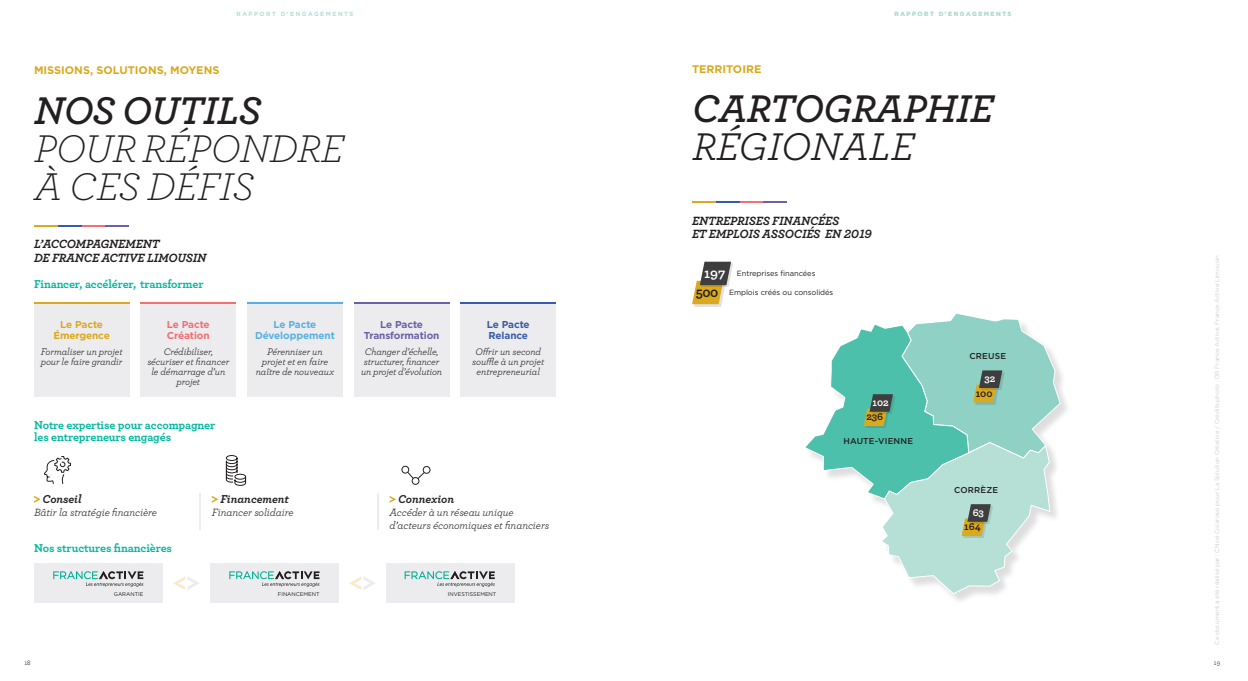
<style>
.page{position:relative;width:1248px;height:681px;background:#fff}
.page>*{position:absolute;margin:0;border:0;box-sizing:border-box;transform-origin:0 0}
.t1{font:italic 600 40.4px "Archer";letter-spacing:-.01em;color:#231f20}
.t2{font:italic 300 40.4px/38px "Archer";letter-spacing:-.01em;color:#231f20}
.t3{font:italic 40.4px "Archer";letter-spacing:-.01em;color:#231f20}
.t4{font:700 14.1px "Archer";color:#231f20}
.t5{font:italic 700 12.5px/13.5px "Archer";letter-spacing:-.01em;color:#231f20}
.t6{font:700 12px/12px "Archer";letter-spacing:-.01em;color:#00b79d}
.t7{font:italic 700 12px "Archer";letter-spacing:-.01em;color:#231f20}
.t8{font:italic 11px/13px "Archer";letter-spacing:-.01em;color:#231f20}
.t9{font:700 11px "Gotham";color:#dba91e}
.t10{font:700 10.5px "Archer";color:#231f20}
.t11{font:700 10.5px "Archer";color:#fff}
.t12{font:italic 10px/10px "Archer";letter-spacing:-.01em;color:#231f20;text-align:center}
.t13{font:700 10px/11px "Gotham";letter-spacing:-.01em;color:#6e5fa9;text-align:center}
.t14{font:700 10px/11px "Gotham";letter-spacing:-.01em;color:#57b0e2;text-align:center}
.t15{font:700 10px/11px "Gotham";letter-spacing:-.01em;color:#dba91e;text-align:center}
.t16{font:700 10px/11px "Gotham";letter-spacing:-.01em;color:#f26f72}
.t17{font:700 10px/11px "Gotham";letter-spacing:-.01em;color:#385caa}
.t18{font:500 8.5px "Gotham";letter-spacing:.025em;color:#231f20}
.t19{font:7.5px "Gotham";letter-spacing:-.005em;color:#231f20}
.t20{font:7px "Archer";color:#231f20}
.t21{font:6px "Gotham";color:#cdced0}
.t22{font:700 6px "Gotham";letter-spacing:.25em;color:#b2ded4}
.t23{font:5.4px "Gotham";color:#231f20}
.s1{font-family:"Archer";font-weight:700;font-size:14.1px;color:#fff}
</style>
<div class="page">
<div style="left:34px;top:302px;width:95px;height:94px;background:#ececee"></div>
<div style="left:34px;top:563px;width:129px;height:39px;background:#ececee"></div>
<div style="left:210px;top:563px;width:128px;height:39px;background:#ececee"></div>
<div style="left:386px;top:563px;width:128px;height:39px;background:#ececee"></div>
<div style="left:141px;top:302px;width:95px;height:94px;background:#ececee"></div>
<div style="left:247px;top:302px;width:95px;height:94px;background:#ececee"></div>
<div style="left:354px;top:302px;width:95px;height:94px;background:#ececee"></div>
<div style="left:460px;top:302px;width:96px;height:94px;background:#ececee"></div>
<hr style="left:34px;top:225px;width:24px;height:2px;background:#dba91e">
<hr style="left:58px;top:225px;width:24px;height:2px;background:#385caa">
<hr style="left:82px;top:225px;width:23px;height:2px;background:#f26f72">
<hr style="left:105px;top:225px;width:24px;height:2px;background:#6e5fa9">
<hr style="left:34px;top:302px;width:95px;height:2px;background:#dba91e">
<hr style="left:141px;top:302px;width:95px;height:2px;background:#f26f72">
<hr style="left:354px;top:302px;width:95px;height:2px;background:#6e5fa9">
<hr style="left:247px;top:302px;width:95px;height:2px;background:#57b0e2">
<hr style="left:460px;top:302px;width:96px;height:2px;background:#385caa">
<svg style="left:404px;top:571px;width:90px;height:15px"></svg>
<svg style="left:229px;top:571px;width:90px;height:15px"></svg>
<svg style="left:53px;top:571px;width:90px;height:15px"></svg>
<svg style="left:173px;top:576px;width:26px;height:14px"></svg>
<svg style="left:349px;top:576px;width:26px;height:14px"></svg>
<hr style="left:200px;top:493px;width:1px;height:37px;background:#ececee">
<hr style="left:377px;top:493px;width:2px;height:37px;background:#ececee">
<svg style="left:34px;top:496px;width:7px;height:6px"></svg>
<svg style="left:212px;top:496px;width:6px;height:6px"></svg>
<svg style="left:389px;top:496px;width:7px;height:6px"></svg>
<svg style="left:44px;top:456px;width:27px;height:28px"></svg>
<div style="left:401px;top:465px;width:8px;height:8px;border:1px solid #231f20;border-radius:50%"></div>
<div style="left:411px;top:477px;width:8px;height:7px;border:1px solid #231f20;border-radius:50%"></div>
<div style="left:423px;top:466px;width:7px;height:7px;border:1px solid #231f20;border-radius:50%"></div>
<svg style="left:407px;top:471px;width:18px;height:8px"></svg>
<svg style="left:225px;top:455px;width:21px;height:31px"></svg>
<div style="left:694px;top:282px;width:31px;height:24px;background:#231f20;opacity:.13"></div>
<div style="left:701px;top:263px;width:32px;height:24px;background:#231f20;opacity:.13"></div>
<svg style="left:692px;top:261px;width:39px;height:43px"></svg>
<hr style="left:692px;top:201px;width:23px;height:2px;background:#dba91e">
<hr style="left:715px;top:201px;width:24px;height:2px;background:#385caa">
<hr style="left:739px;top:201px;width:24px;height:2px;background:#f26f72">
<hr style="left:763px;top:201px;width:24px;height:2px;background:#6e5fa9">
<svg style="left:805px;top:313px;width:256px;height:281px"></svg>
<p class="t22" style="left:236px;top:10px;width:118px">RAPPORT D’ENGAGEMENTS</p>
<p class="t22" style="left:894px;top:10px;width:118px">RAPPORT D’ENGAGEMENTS</p>
<p class="t9" style="left:34px;top:63px;width:187px">MISSIONS, SOLUTIONS, MOYENS</p>
<p class="t9" style="left:692px;top:61px;width:71px">TERRITOIRE</p>
<h1 class="t1" style="left:34px;top:79px;width:229px">NOS OUTILS</h1>
<h1 class="t2" style="left:34px;top:127px;width:311px">POUR RÉPONDRE<br>À CES DÉFIS</h1>
<p class="t5" style="left:34px;top:236px;width:174px">L’ACCOMPAGNEMENT<br>DE FRANCE ACTIVE LIMOUSIN</p>
<p class="t6" style="left:34px;top:277px;width:171px">Financer, accélérer, transformer</p>
<p class="t15" style="left:53px;top:319px;width:58px">Le Pacte<br>Émergence</p>
<p class="t12" style="left:41px;top:346px;width:83px;text-align:left">Formaliser un projet pour le faire grandir</p>
<p class="t16" style="left:167px;top:319px;width:44px">Le Pacte<br>Création</p>
<p class="t12" style="left:147px;top:346px;width:83px">Crédibiliser, sécuriser et financer le démarrage d’un projet</p>
<p class="t6" style="left:34px;top:418px;width:183px">Notre expertise pour accompagner les entrepreneurs engagés</p>
<p class="t14" style="left:255px;top:319px;width:81px">Le Pacte<br>Développement</p>
<p class="t12" style="left:256px;top:346px;width:80px">Pérenniser un projet et en faire naître de nouveaux</p>
<p class="t7" style="left:43px;top:489px;width:41px">Conseil</p>
<p class="t8" style="left:34px;top:505px;width:124px">Bâtir la stratégie financière</p>
<p class="t7" style="left:220px;top:489px;width:70px">Financement</p>
<p class="t8" style="left:212px;top:505px;width:83px">Financer solidaire</p>
<p class="t13" style="left:364px;top:319px;width:77px">Le Pacte<br>Transformation</p>
<p class="t12" style="left:361px;top:346px;width:83px">Changer d’échelle, structurer, financer un projet d’évolution</p>
<p class="t17" style="left:487px;top:319px;width:44px">Le Pacte<br>Relance</p>
<p class="t12" style="left:472px;top:346px;width:74px">Offrir un second souffle à un projet entrepreneurial</p>
<p class="t7" style="left:398px;top:489px;width:58px">Connexion</p>
<p class="t8" style="left:389px;top:505px;width:161px">Accéder à un réseau unique d’acteurs économiques et financiers</p>
<p class="t6" style="left:34px;top:541px;width:139px">Nos structures financières</p>
<p class="t23" style="left:114px;top:590px;width:31px">GARANTIE</p>
<p class="t23" style="left:278px;top:590px;width:43px">FINANCEMENT</p>
<p class="t23" style="left:448px;top:590px;width:50px">INVESTISSEMENT</p>
<h1 class="t1" style="left:692px;top:78px;width:303px">CARTOGRAPHIE</h1>
<h1 class="t3" style="left:692px;top:118px;width:224px">RÉGIONALE</h1>
<p class="t5" style="left:692px;top:213px;width:181px">ENTREPRISES FINANCÉES<br>ET EMPLOIS ASSOCIÉS EN 2019</p>
<p class="t19" style="left:704px;top:268px;width:113px"><span class="s1">197</span> Entreprises financées</p>
<p class="t19" style="left:729px;top:287px;width:106px">Emplois créés ou consolidés</p>
<h2 class="t4" style="left:696px;top:280px;width:24px">500</h2>
<p class="t11" style="left:872px;top:394px;width:18px">102</p>
<p class="t18" style="left:843px;top:435px;width:71px">HAUTE-VIENNE</p>
<p class="t10" style="left:866px;top:408px;width:18px">236</p>
<p class="t18" style="left:969px;top:350px;width:38px">CREUSE</p>
<p class="t11" style="left:984px;top:370px;width:12px">32</p>
<p class="t10" style="left:975px;top:384px;width:18px">100</p>
<p class="t18" style="left:954px;top:484px;width:46px">CORRÈZE</p>
<p class="t11" style="left:972px;top:504px;width:13px">63</p>
<p class="t10" style="left:964px;top:518px;width:18px">164</p>
<p class="t21" style="left:1213px;top:644px;width:391px;rotate:-90deg">Ce document a été réalisé par : Chloé Colarossi pour La Solution Créative / Crédits photo : DR France Active, France Active Limousin</p>
<p class="t20" style="left:25px;top:657px;width:8px">18</p>
<p class="t20" style="left:1213px;top:657px;width:8px">19</p>
</div>
